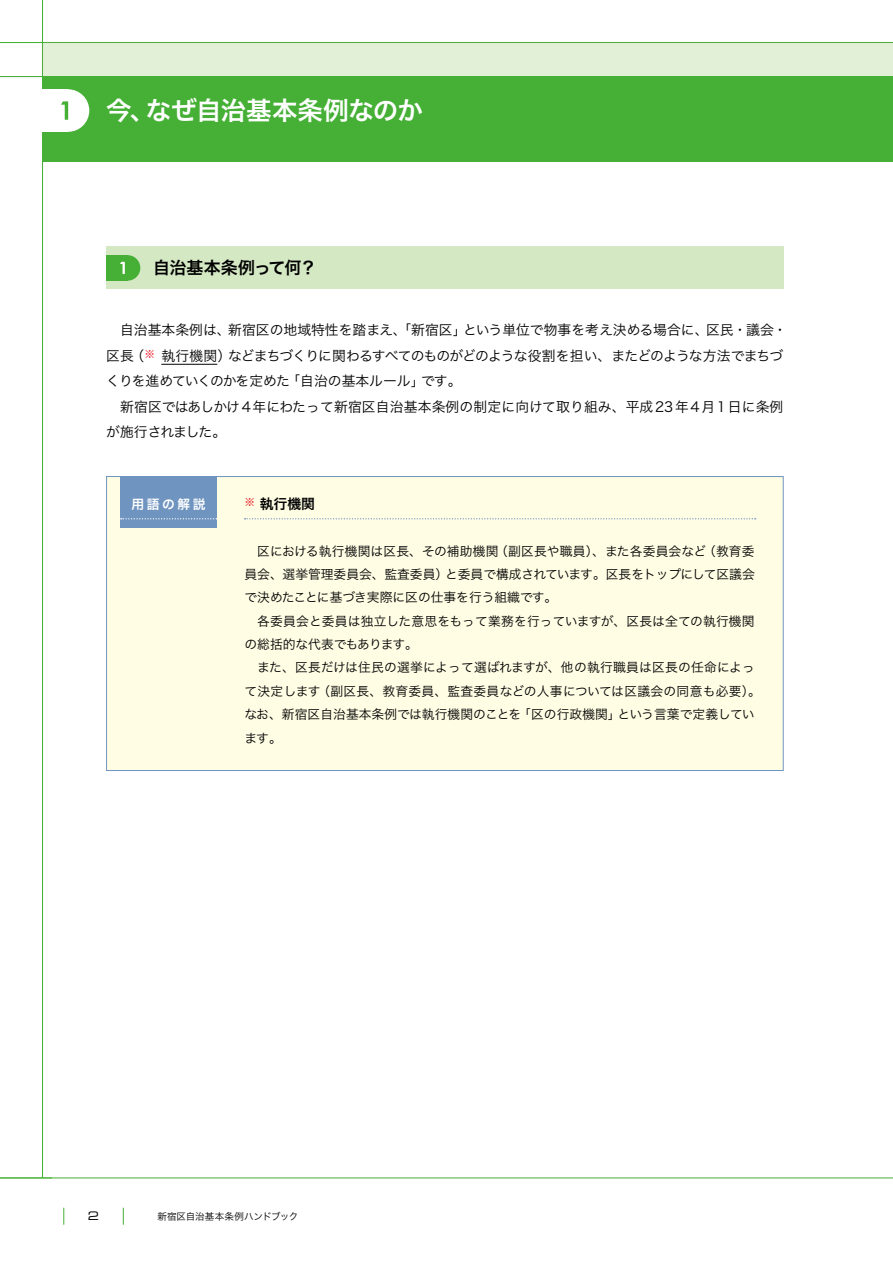
<style>
.page{position:relative;width:893px;height:1263px;background:#fff}
.page>*{position:absolute;margin:0;border:0;box-sizing:border-box;transform-origin:0 0}
.t1{font:25.5px "Hira Kaku Pro N W6";letter-spacing:-.01em;color:#fff}
.t2{font:16.95px "Hira Kaku Pro N W6";letter-spacing:-.025em;color:#000}
.t3{font:13.8px "Hira Kaku Pro N W3";color:#000}
.t4{font:13.8px/25.5px "Hira Kaku Pro N W3";letter-spacing:-.065em;color:#000}
.t5{font:13.8px "Hira Kaku Pro N W3";letter-spacing:-.08em;color:#000}
.t6{font:13.8px "Hira Kaku Pro N W6";color:#000}
.t7{font:12.75px/23.4px "Hira Kaku Pro N W3";letter-spacing:.005em;color:#000}
.t8{font:12.75px "Hira Kaku Pro N W3";letter-spacing:.025em;color:#000}
.t9{font:12.75px "Hira Kaku Pro N W6";letter-spacing:.205em;color:#fff}
.t10{font:11.7px "Eurostile LT Std Ex 2";color:#000}
.t11{font:10.65px "Hira Kaku Pro N W6";color:#e60012}
.t12{font:9.6px "Hira Kaku Pro N W3";letter-spacing:-.005em;color:#000}
</style>
<div class="page">
<div style="left:43px;top:43px;width:850px;height:34px;background:#e3f0d8"></div>
<hr style="left:0;top:1178px;width:893px;height:1px;background:#45b035">
<hr style="left:42px;top:0;width:1px;height:1178px;background:#45b035">
<hr style="left:0;top:76px;width:893px;height:1px;background:#45b035">
<hr style="left:0;top:42px;width:893px;height:1px;background:#45b035">
<svg style="left:64px;top:1208px;width:1px;height:17px"></svg>
<svg style="left:123px;top:1208px;width:1px;height:17px"></svg>
<div style="left:107px;top:476px;width:676px;height:294px;background:#fffde4"></div>
<div style="left:120px;top:476px;width:97px;height:51px;background:#7094c0"></div>
<div style="left:43px;top:77px;width:850px;height:85px;background:#45b035"></div>
<div style="left:47px;top:89px;width:42px;height:43px;background:#fff;border-radius:50%"></div>
<div style="left:38px;top:89px;width:30px;height:43px;background:#fff"></div>
<hr style="left:161px;top:364px;width:56px;height:1px;background:#000">
<svg style="left:61px;top:101px;width:7px;height:19px"></svg>
<div style="left:106px;top:247px;width:677px;height:42px;background:#d4e8c4"></div>
<div style="left:115px;top:255px;width:25px;height:26px;background:#45b035;border-radius:50%"></div>
<div style="left:106px;top:255px;width:22px;height:26px;background:#45b035"></div>
<svg style="left:120px;top:262px;width:5px;height:12px"></svg>
<svg style="left:244px;top:518px;width:512px;height:1px"></svg>
<svg style="left:121px;top:518px;width:96px;height:1px"></svg>
<h1 class="t1" style="left:106px;top:88px;width:50px">今、</h1>
<h1 class="t1" style="left:146px;top:88px;width:279px">なぜ自治基本条例なのか</h1>
<h2 class="t2" style="left:153px;top:253px;width:165px">自治基本条例って何?</h2>
<p class="t4" style="left:228px;top:316px;width:557px;text-indent:-108px">自治基本条例は、<br>などまちづくりに関わるすべてのものがどのような役割を担い、またどのような方法でまちづ</p>
<p class="t3" style="left:706px;top:318px;width:82px">区民・議会・</p>
<p class="t3" style="left:463px;top:318px;width:247px">という単位で物事を考え決める場合に、</p>
<p class="t3" style="left:228px;top:318px;width:240px">新宿区の地域特性を踏まえ、「新宿区」</p>
<p class="t3" style="left:131px;top:343px;width:26px">（<sup>※</sup></p>
<p class="t3" style="left:162px;top:343px;width:71px">執行機関）</p>
<p class="t3" style="left:106px;top:343px;width:29px">区長</p>
<p class="t3" style="left:286px;top:369px;width:140px">「自治の基本ルール」</p>
<p class="t5" style="left:106px;top:369px;width:185px">くりを進めていくのかを定めた</p>
<p class="t3" style="left:120px;top:394px;width:665px">新宿区ではあしかけ4年にわたって新宿区自治基本条例の制定に向けて取り組み、平成23年4月1日に条例</p>
<p class="t5" style="left:106px;top:420px;width:121px">が施行されました。</p>
<p class="t3" style="left:421px;top:369px;width:42px">です。</p>
<p class="t9" style="left:131px;top:492px;width:76px">用語の解説</p>
<p class="t6" style="left:260px;top:491px;width:57px">執行機関</p>
<p class="t11" style="left:244px;top:492px;width:12px">※</p>
<p class="t7" style="left:495px;top:538px;width:212px">（副区長や職員）、また各委員会など</p>
<p class="t7" style="left:703px;top:538px;width:53px">（教育委</p>
<p class="t7" style="left:445px;top:538px;width:311px;text-indent:-188px">区における執行機関は区長、その補助機関<br>と委員で構成されています。区長をトップにして区議会</p>
<p class="t7" style="left:244px;top:561px;width:205px">員会、選挙管理委員会、監査委員）</p>
<p class="t7" style="left:244px;top:585px;width:314px">で決めたことに基づき実際に区の仕事を行う組織です。</p>
<p class="t7" style="left:257px;top:608px;width:499px">各委員会と委員は独立した意思をもって業務を行っていますが、区長は全ての執行機関</p>
<p class="t7" style="left:244px;top:632px;width:175px">の総括的な代表でもあります。</p>
<p class="t7" style="left:257px;top:655px;width:499px">また、区長だけは住民の選挙によって選ばれますが、他の執行職員は区長の任命によっ</p>
<p class="t8" style="left:317px;top:680px;width:445px">（副区長、教育委員、監査委員などの人事については区議会の同意も必要。(</p>
<p class="t7" style="left:244px;top:678px;width:78px">て決定します</p>
<p class="t7" style="left:244px;top:702px;width:278px">なお、新宿区自治基本条例では執行機関のことをます。</p>
<p class="t7" style="left:618px;top:702px;width:138px">という言葉で定義してい</p>
<p class="t7" style="left:518px;top:702px;width:104px">「区の行政機関」</p>
<p class="t10" style="left:88px;top:1208px;width:13px">2</p>
<p class="t12" style="left:157px;top:1208px;width:143px">新宿区自治基本条例ハンドブック</p>
</div>
